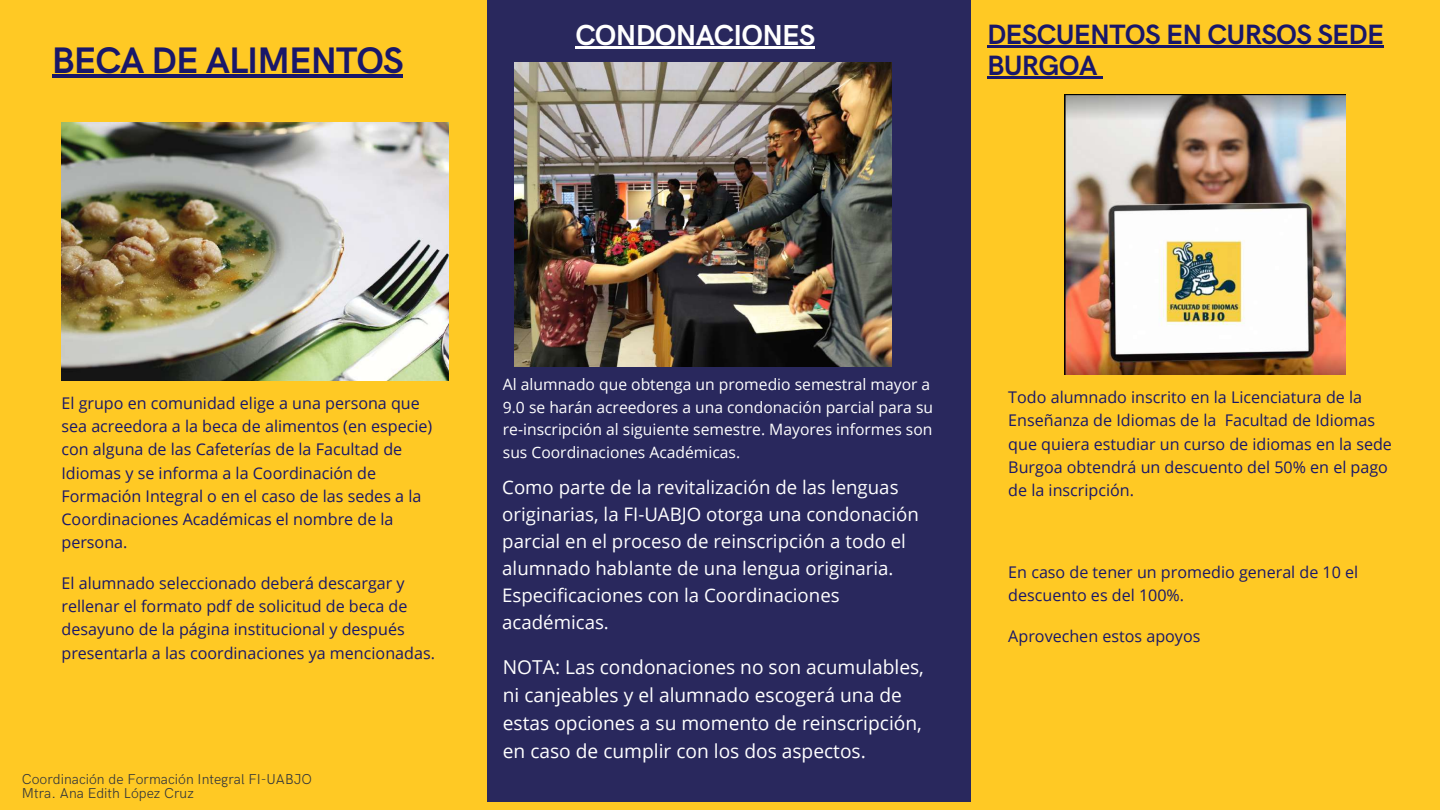
<style>
.page{position:relative;width:1440px;height:810px;background:#ffc924}
.page>*{position:absolute;margin:0;border:0;box-sizing:border-box;transform-origin:0 0}
.t1{font:700 37px "HK Grotesk";letter-spacing:-.025em;color:#191769}
.t2{font:700 29px "HK Grotesk";letter-spacing:-.025em;color:#fff}
.t3{font:700 28px/30.8px "HK Grotesk";letter-spacing:-.025em;color:#191769}
.t4{font:19.2px/27.7px "Open Sans";color:#fff}
.t5{font:18.7px/27px "Open Sans";color:#fff}
.t6{font:16.1px/23.2px "Open Sans";color:#191769}
.t7{font:15.7px/22.7px "Open Sans";color:#fff}
.t8{font:300 14.3px/14px "HK Grotesk";color:#33363a}
</style>
<div class="page">
<div style="left:487px;top:0;width:483px;height:802px;background:#29285d"></div>
<img style="left:62px;top:123px;width:387px;height:258px">
<img style="left:515px;top:62px;width:376px;height:304px">
<img style="left:1065px;top:94px;width:280px;height:281px">
<hr style="left:52px;top:75px;width:100px;height:3px;background:#191769">
<hr style="left:152px;top:75px;width:46px;height:3px;background:#191769">
<hr style="left:198px;top:75px;width:205px;height:3px;background:#191769">
<hr style="left:575px;top:46px;width:240px;height:3px;background:#fff">
<hr style="left:987px;top:46px;width:397px;height:2px;background:#191769">
<hr style="left:987px;top:76px;width:110px;height:3px;background:#191769">
<svg style="left:1097px;top:76px;width:6px;height:3px"></svg>
<h1 class="t1" style="left:52px;top:39px;width:354px">BECA DE ALIMENTOS</h1>
<h2 class="t2" style="left:575px;top:19px;width:241px">CONDONACIONES</h2>
<h3 class="t3" style="left:987px;top:20px;width:399px">DESCUENTOS EN CURSOS SEDE<br>BURGOA</h3>
<p class="t6" style="left:62px;top:391px;width:372px">El grupo en comunidad elige a una persona que sea acreedora a la beca de alimentos (en especie) con alguna de las Cafeterías de la Facultad de Idiomas y se informa a la Coordinación de Formación Integral o en el caso de las sedes a la Coordinaciones Académicas el nombre de la persona.</p>
<p class="t6" style="left:62px;top:571px;width:375px">El alumnado seleccionado deberá descargar y rellenar el formato pdf de solicitud de beca de desayuno de la página institucional y después presentarla a las coordinaciones ya mencionadas.</p>
<p class="t8" style="left:22px;top:773px;width:292px">Coordinación de Formación Integral FI-UABJO<br>Mtra. Ana Edith López Cruz</p>
<p class="t7" style="left:503px;top:373px;width:432px">Al alumnado que obtenga un promedio semestral mayor a 9.0 se harán acreedores a una condonación parcial para su re-inscripción al siguiente semestre. Mayores informes son sus Coordinaciones Académicas.</p>
<p class="t5" style="left:502px;top:473px;width:418px">Como parte de la revitalización de las lenguas originarias, la FI-UABJO otorga una condonación parcial en el proceso de reinscripción a todo el alumnado hablante de una lengua originaria.<br>Especificaciones con la Coordinaciones académicas.</p>
<p class="t4" style="left:503px;top:653px;width:423px">NOTA: Las condonaciones no son acumulables, ni canjeables y el alumnado escogerá una de estas opciones a su momento de reinscripción, en caso de cumplir con los dos aspectos.</p>
<p class="t6" style="left:1008px;top:385px;width:385px">Todo alumnado inscrito en la Licenciatura de la Enseñanza de Idiomas de la Facultad de Idiomas que quiera estudiar un curso de idiomas en la sede Burgoa obtendrá un descuento del 50% en el pago de la inscripción.</p>
<p class="t6" style="left:1008px;top:560px;width:351px">En caso de tener un promedio general de 10 el descuento es del 100%.</p>
<p class="t6" style="left:1008px;top:624px;width:194px">Aprovechen estos apoyos</p>
</div>
